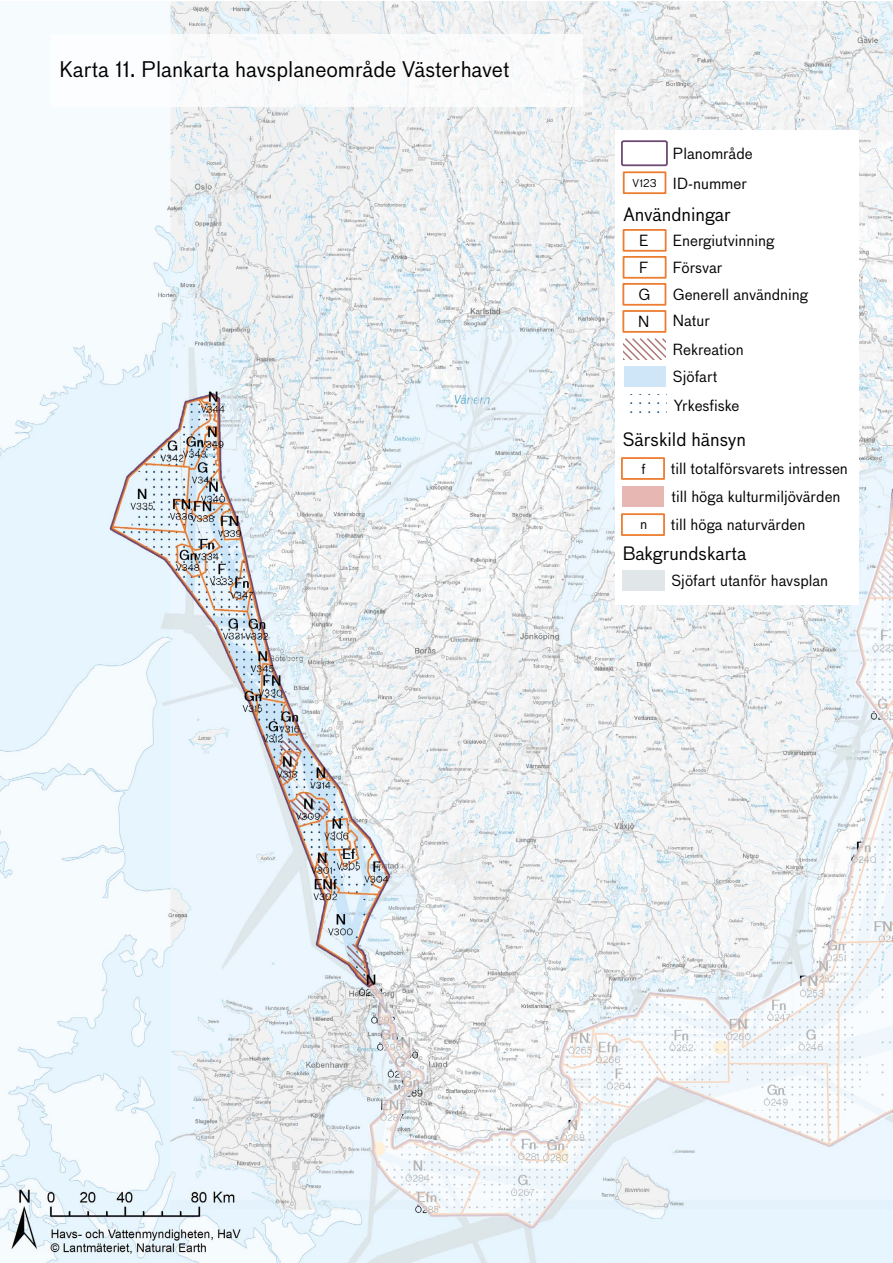
<style>
.page{position:relative;width:893px;height:1263px;background:#fff}
.page>*{position:absolute;margin:0;border:0;box-sizing:border-box;transform-origin:0 0}
.t1{font:21px "Bau Pro";color:#000}
.t2{font:18px "Bau Pro";color:#020203}
.t3{font:15px/26.8px "Bau Pro";color:#020203}
.t4{font:13.5px "Bau Pro";color:#020203}
.t5{font:10.5px "Bau Pro";color:#020203}
.t6{font:2.55px "ESRI Default Marker";color:#0a426e}
</style>
<div class="page">
<img style="left:0;top:1px;width:893px;height:1262px">
<svg style="left:368px;top:488px;width:525px;height:741px"></svg>
<svg style="left:643px;top:665px;width:24px;height:23px"></svg>
<div style="left:615px;top:130px;width:243px;height:475px;background:#fff"></div>
<div style="left:622px;top:570px;width:42px;height:20px;background:#e1e6e9"></div>
<div style="left:622px;top:486px;width:42px;height:21px;background:#e7b7b4"></div>
<div style="left:621px;top:457px;width:44px;height:23px;border:2px solid #ec7d31"></div>
<div style="left:621px;top:513px;width:44px;height:23px;border:2px solid #ec7d31"></div>
<svg style="left:624px;top:339px;width:41px;height:21px"></svg>
<div style="left:624px;top:366px;width:41px;height:21px;background:#cfe6f9"></div>
<div style="left:623px;top:171px;width:43px;height:23px;border:2px solid #ec7d31"></div>
<div style="left:622px;top:283px;width:44px;height:23px;border:2px solid #ec7d31"></div>
<div style="left:622px;top:310px;width:44px;height:23px;border:2px solid #ec7d31"></div>
<div style="left:623px;top:256px;width:44px;height:23px;border:2px solid #ec7d31"></div>
<div style="left:623px;top:229px;width:44px;height:23px;border:2px solid #ec7d31"></div>
<svg style="left:621px;top:140px;width:47px;height:27px"></svg>
<div style="left:51px;top:34px;width:532px;height:72px;background:#fff"></div>
<p class="t1" style="left:60px;top:54px;width:451px">Karta 11. Plankarta havsplaneområde Västerhavet</p>
<p class="t5" style="left:633px;top:176px;width:25px">V123</p>
<p class="t3" style="left:673px;top:138px;width:81px;line-height:29.7px">Planområde<br>ID-nummer</p>
<p class="t2" style="left:623px;top:202px;width:109px">Användningar</p>
<p class="t3" style="left:639px;top:227px;width:11px">E</p>
<p class="t3" style="left:639px;top:254px;width:11px">F</p>
<p class="t3" style="left:638px;top:280px;width:14px">G<br>N</p>
<p class="t3" style="left:673px;top:227px;width:103px">Energiutvinning<br>Försvar</p>
<p class="t3" style="left:673px;top:280px;width:136px">Generell användning</p>
<p class="t3" style="left:673px;top:307px;width:39px">Natur</p>
<p class="t3" style="left:673px;top:336px;width:72px">Rekreation<br>Sjöfart</p>
<p class="t6" style="left:630px;top:393px;width:3px">!</p>
<p class="t6" style="left:639px;top:393px;width:3px">!</p>
<p class="t6" style="left:648px;top:393px;width:3px">!</p>
<p class="t6" style="left:657px;top:393px;width:3px">!</p>
<p class="t6" style="left:666px;top:393px;width:3px">!</p>
<p class="t3" style="left:674px;top:391px;width:67px">Yrkesfiske</p>
<p class="t6" style="left:630px;top:402px;width:3px">!</p>
<p class="t6" style="left:639px;top:402px;width:3px">!</p>
<p class="t6" style="left:648px;top:402px;width:3px">!</p>
<p class="t6" style="left:657px;top:402px;width:3px">!</p>
<p class="t6" style="left:666px;top:402px;width:3px">!</p>
<p class="t6" style="left:630px;top:411px;width:3px">!</p>
<p class="t6" style="left:639px;top:411px;width:3px">!</p>
<p class="t6" style="left:648px;top:411px;width:3px">!</p>
<p class="t6" style="left:657px;top:411px;width:3px">!</p>
<p class="t6" style="left:666px;top:411px;width:3px">!</p>
<p class="t2" style="left:623px;top:426px;width:125px">Särskild hänsyn</p>
<p class="t4" style="left:641px;top:459px;width:6px">f</p>
<p class="t4" style="left:640px;top:514px;width:9px">n</p>
<p class="t3" style="left:671px;top:454px;width:179px">till totalförsvarets intressen</p>
<p class="t3" style="left:671px;top:483px;width:171px">till höga kulturmiljövärden</p>
<p class="t3" style="left:671px;top:511px;width:136px">till höga naturvärden</p>
<p class="t2" style="left:623px;top:540px;width:125px">Bakgrundskarta</p>
<p class="t3" style="left:671px;top:566px;width:158px">Sjöfart utanför havsplan</p>
</div>
